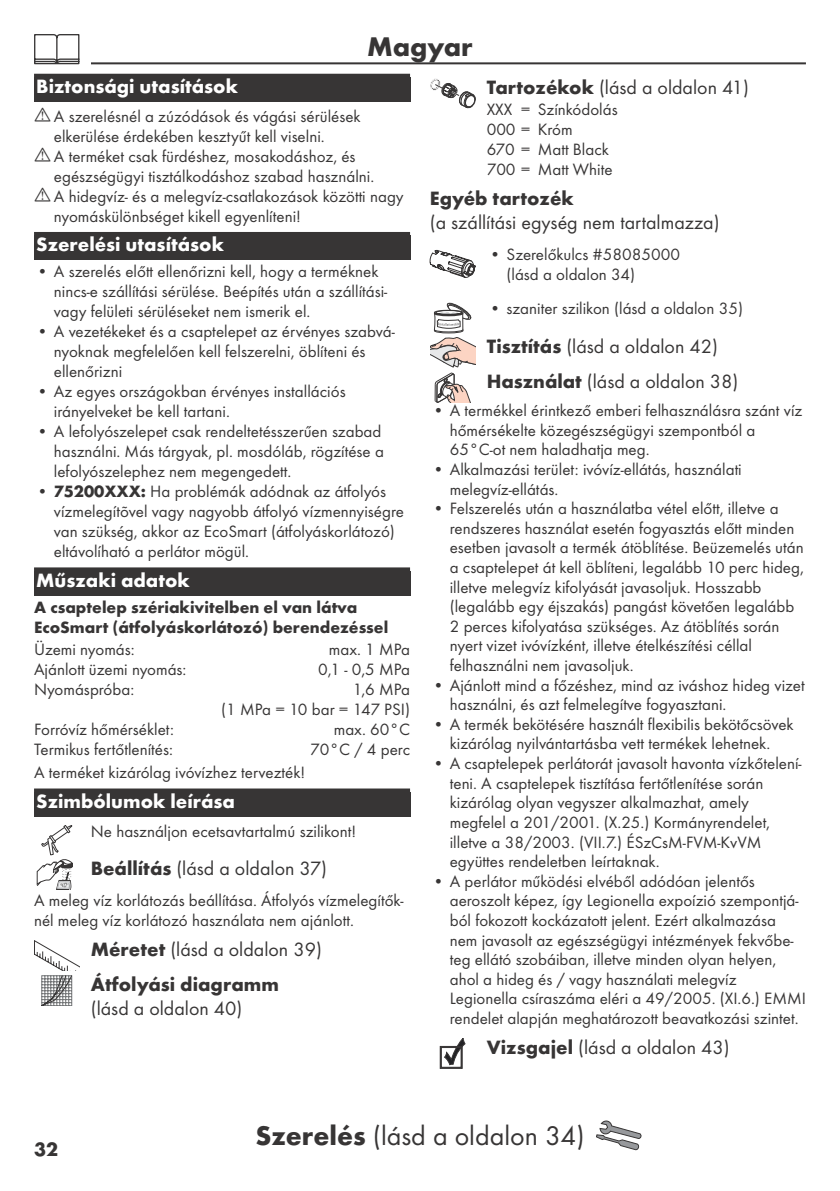
<style>
.page{position:relative;width:840px;height:1191px;background:#fff}
.page>*{position:absolute;margin:0;border:0;box-sizing:border-box;transform-origin:0 0}
.t1{font:28px "Futura TOT Boo";color:#373535}
.t2{font:700 28px "Futura TOT";color:#373535}
.t3{font:20px/35.4px "Futura TOT Boo";color:#373535}
.t4{font:700 20px "Futura TOT";color:#fff}
.t5{font:700 20px "Futura TOT";color:#373535}
.t6{font:17px/19.6px "Futura TOT Boo";color:#373535}
.t7{font:700 17px/20px "Futura TOT";color:#373535}
.s1{font-family:"Futura TOT";font-weight:700}
</style>
<div class="page">
<hr style="left:34px;top:62px;width:771px;height:2px;background:#373535">
<div style="left:23px;top:34px;width:68px;height:34px;background:#fff"></div>
<svg style="left:34px;top:34px;width:45px;height:30px"></svg>
<svg style="left:596px;top:1120px;width:45px;height:30px"></svg>
<div style="left:34px;top:74px;width:376px;height:28px;background:#373535"></div>
<div style="left:34px;top:232px;width:376px;height:28px;background:#373535"></div>
<div style="left:34px;top:567px;width:376px;height:28px;background:#373535"></div>
<div style="left:34px;top:788px;width:376px;height:28px;background:#373535"></div>
<svg style="left:36px;top:825px;width:37px;height:65px"></svg>
<svg style="left:34px;top:940px;width:45px;height:65px"></svg>
<svg style="left:430px;top:78px;width:45px;height:30px"></svg>
<svg style="left:429px;top:249px;width:46px;height:29px"></svg>
<svg style="left:430px;top:303px;width:45px;height:64px"></svg>
<svg style="left:434px;top:373px;width:36px;height:30px"></svg>
<svg style="left:440px;top:1038px;width:25px;height:30px"></svg>
<h1 class="t2" style="left:367px;top:29px;width:107px">Magyar</h1>
<p class="t4" style="left:36px;top:74px;width:203px">Biztonsági utasítások</p>
<p class="t6" style="left:54px;top:106px;width:351px">A szerelésnél a zúzódások és vágási sérülések elkerülése érdekében kesztyűt kell viselni.<br>A terméket csak fürdéshez, mosakodáshoz, és egészségügyi tisztálkodáshoz szabad használni.<br>A hidegvíz- és a melegvíz-csatlakozások közötti nagy nyomáskülönbséget kikell egyenlíteni!</p>
<p class="t4" style="left:36px;top:232px;width:189px">Szerelési utasítások</p>
<p class="t6" style="left:54px;top:261px;width:335px;text-indent:-17px">• A szerelés előtt ellenőrizni kell, hogy a terméknek nincs-e szállítási sérülése. Beépítés után a szállítási&shy;vagy felületi sérüléseket nem ismerik el.</p>
<p class="t6" style="left:54px;top:321px;width:342px;text-indent:-17px">• A vezetékeket és a csaptelepet az érvényes szabvá&shy;nyoknak megfelelően kell felszerelni, öblíteni és ellenőrizni</p>
<p class="t6" style="left:54px;top:381px;width:293px;text-indent:-17px">• Az egyes országokban érvényes installációs irányelveket be kell tartani.</p>
<p class="t6" style="left:54px;top:421px;width:331px;text-indent:-17px">• A lefolyószelepet csak rendeltetésszerűen szabad használni. Más tárgyak, pl. mosdóláb, rögzítése a lefolyószelephez nem megengedett.</p>
<p class="t6" style="left:54px;top:481px;width:351px;text-indent:-17px">• <span class="s1">75200XXX:</span> Ha problémák adódnak az átfolyós vízmelegítõvel vagy nagyobb átfolyó vízmennyiségre van szükség, akkor az EcoSmart (átfolyáskorlátozó) eltávolíható a perlátor mögül.</p>
<p class="t4" style="left:36px;top:568px;width:155px">Műszaki adatok</p>
<p class="t7" style="left:34px;top:596px;width:355px">A csaptelep szériakivitelben el van látva<br>EcoSmart (átfolyáskorlátozó) berendezéssel</p>
<p class="t6" style="left:34px;top:640px;width:102px">Üzemi nyomás:</p>
<p class="t6" style="left:329px;top:640px;width:83px">max. 1 MPa</p>
<p class="t6" style="left:34px;top:660px;width:154px">Ajánlott üzemi nyomás:</p>
<p class="t6" style="left:318px;top:660px;width:93px">0,1 - 0,5 MPa</p>
<p class="t6" style="left:34px;top:680px;width:102px">Nyomáspróba:</p>
<p class="t6" style="left:221px;top:679px;width:190px;text-align:right">1,6 MPa<br>(1 MPa = 10 bar = 147 PSI)</p>
<p class="t6" style="left:34px;top:720px;width:141px">Forróvíz hőmérséklet:</p>
<p class="t6" style="left:333px;top:720px;width:78px">max. 60°C</p>
<p class="t6" style="left:34px;top:740px;width:140px">Termikus fertőtlenítés:</p>
<p class="t6" style="left:310px;top:740px;width:101px">70°C / 4 perc</p>
<p class="t6" style="left:34px;top:762px;width:273px">A terméket kizárólag ivóvízhez tervezték!</p>
<p class="t4" style="left:36px;top:789px;width:200px">Szimbólumok leírása</p>
<p class="t6" style="left:91px;top:821px;width:266px">Ne használjon ecetsavtartalmú szilikont!</p>
<p class="t3" style="left:91px;top:850px;width:237px"><span class="s1">Beállítás</span> (lásd a oldalon 37)</p>
<p class="t6" style="left:34px;top:890px;width:371px">A meleg víz korlátozás beállítása. Átfolyós vízmelegítők&shy;nél meleg víz korlátozó használata nem ajánlott.</p>
<p class="t3" style="left:91px;top:931px;width:232px"><span class="s1">Méretet</span> (lásd a oldalon 39)</p>
<p class="t5" style="left:91px;top:972px;width:190px">Átfolyási diagramm</p>
<p class="t3" style="left:91px;top:990px;width:153px">(lásd a oldalon 40)</p>
<p class="t3" style="left:486px;top:69px;width:263px"><span class="s1">Tartozékok</span> (lásd a oldalon 41)</p>
<p class="t6" style="left:486px;top:99px;width:132px">XXX = Színkódolás<br>000 = Króm<br>670 = Matt Black<br>700 = Matt White</p>
<p class="t5" style="left:429px;top:186px;width:145px">Egyéb tartozék</p>
<p class="t3" style="left:429px;top:204px;width:291px">(a szállítási egység nem tartalmazza)</p>
<p class="t6" style="left:506px;top:244px;width:175px;text-indent:-17px">• Szerelőkulcs #58085000 (lásd a oldalon 34)</p>
<p class="t6" style="left:489px;top:299px;width:255px">• szaniter szilikon (lásd a oldalon 35)</p>
<p class="t3" style="left:486px;top:328px;width:253px"><span class="s1">Tisztítás</span> (lásd a oldalon 42)<br><span class="s1">Használat</span> (lásd a oldalon 38)</p>
<p class="t6" style="left:449px;top:400px;width:354px;text-indent:-17px">• A termékkel érintkező emberi felhasználásra szánt víz hőmérsékelte közegészségügyi szempontból a<br>65°C-ot nem haladhatja meg.</p>
<p class="t6" style="left:449px;top:459px;width:293px;text-indent:-17px">• Alkalmazási terület: ivóvíz-ellátás, használati melegvíz-ellátás.</p>
<p class="t6" style="left:449px;top:498px;width:355px;text-indent:-17px">• Felszerelés után a használatba vétel előtt, illetve a rendszeres használat esetén fogyasztás előtt minden esetben javasolt a termék átöblítése. Beüzemelés után a csaptelepet át kell öblíteni, legalább 10 perc hideg, illetve melegvíz kifolyását javasoljuk. Hosszabb (legalább egy éjszakás) pangást követően legalább 2 perces kifolyatása szükséges. Az átöblítés során nyert vizet ivóvízként, illetve ételkészítési céllal felhasználni nem javasoljuk.</p>
<p class="t6" style="left:449px;top:675px;width:356px;text-indent:-17px">• Ajánlott mind a főzéshez, mind az iváshoz hideg vizet használni, és azt felmelegítve fogyasztani.</p>
<p class="t6" style="left:432px;top:714px;width:362px;text-align:center">• A termék bekötésére használt flexibilis bekötőcsövek kizárólag nyilvántartásba vett termékek lehetnek.</p>
<p class="t6" style="left:449px;top:753px;width:353px;text-indent:-17px">• A csaptelepek perlátorát javasolt havonta vízkőtelení&shy;teni. A csaptelepek tisztítása fertőtlenítése során kizárólag olyan vegyszer alkalmazhat, amely megfelel a 201/2001. (X.25.) Kormányrendelet, illetve a 38/2003. (VII.7.) ÉSzCsM-FVM-KvVM együttes rendeletben leírtaknak.</p>
<p class="t6" style="left:449px;top:871px;width:357px;text-indent:-17px">• A perlátor működési elvéből adódóan jelentős aeroszolt képez, így Legionella expoízió szempontjá&shy;ból fokozott kockázatott jelent. Ezért alkalmazása nem javasolt az egészségügyi intézmények fekvőbe&shy;teg ellátó szobáiban, illetve minden olyan helyen, ahol a hideg és / vagy használati melegvíz Legionella csíraszáma eléri a 49/2005. (XI.6.) EMMI rendelet alapján meghatározott beavatkozási szintet.</p>
<p class="t3" style="left:486px;top:1029px;width:244px"><span class="s1">Vizsgajel</span> (lásd a oldalon 43)</p>
<p class="t5" style="left:34px;top:1136px;width:25px">32</p>
<h1 class="t1" style="left:255px;top:1119px;width:330px"><span class="s1">Szerelés</span> (lásd a oldalon 34)</h1>
</div>
